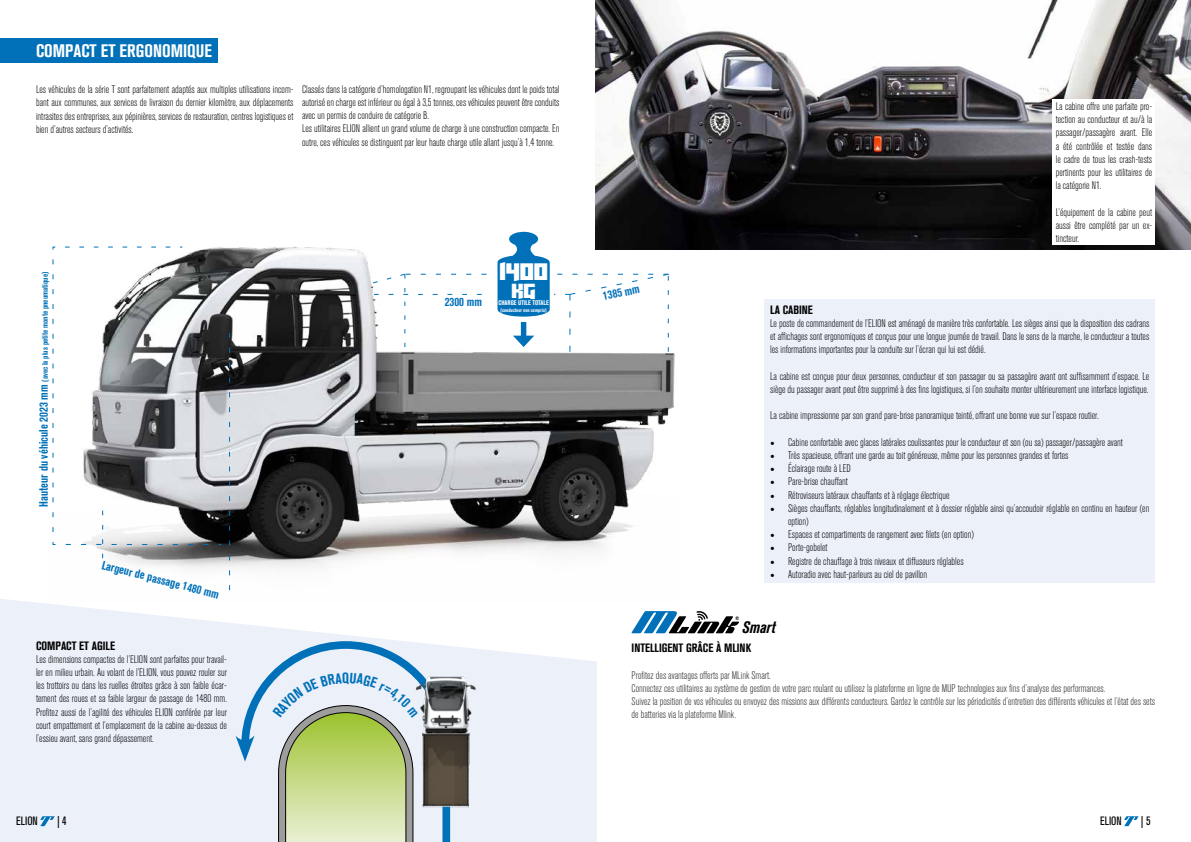
<style>
.page{position:relative;width:1191px;height:842px;background:#fff}
.page>*{position:absolute;margin:0;border:0;box-sizing:border-box;transform-origin:0 0}
.t1{font:26.2px "Cyberjunkies";color:#fff}
.t2{font:22.4px "Cyberjunkies";color:#fff}
.t3{font:700 condensed 18px "Akzidenz Grotesk BQ";color:#fff}
.t4{font:italic 700 condensed 16.4px "Akzidenz Grotesk BQ";color:#000}
.t5{font:700 condensed 12.1px "Akzidenz Grotesk BQ";color:#0071b9}
.t6{font:700 condensed 12px "Akzidenz Grotesk BQ";color:#000}
.t7{font:condensed 12px "Akzidenz Grotesk BQ";color:#000}
.t8{font:300 condensed 11px/13.2px "Akzidenz Grotesk BQ";color:#000;text-align:justify}
.t9{font:300 condensed 11px/13.2px "Akzidenz Grotesk BQ";color:#282827}
.t10{font:700 condensed 8px "Akzidenz Grotesk BQ";color:#0071b9}
.t11{font:700 condensed 6.7px "Akzidenz Grotesk BQ";color:#fff}
.t12{font:700 condensed 5.2px "Akzidenz Grotesk BQ";color:#fff}
.s1{font-size:12.1px}
.s2{font-family:"Minion Pro";font-weight:400;font-stretch:normal;font-size:12px}
</style>
<div class="page">
<img style="left:595px;top:0;width:596px;height:249px">
<div style="left:764px;top:299px;width:391px;height:284px;background:#ecf0f9"></div>
<svg style="left:0;top:599px;width:597px;height:243px;fill:#ecf0f9"></svg>
<svg style="left:237px;top:637px;width:217px;height:205px;background:#ccdff0"></svg>
<svg style="left:235px;top:735px;width:19px;height:27px"></svg>
<div style="left:1053px;top:99px;width:102px;height:146px;background:#fff"></div>
<div style="left:0;top:38px;width:218px;height:24px;background:#0071b9"></div>
<img style="left:47px;top:212px;width:632px;height:390px">
<svg style="left:229px;top:333px;width:1px;height:257px"></svg>
<div style="left:491px;top:228px;width:63px;height:93px;background:#fff"></div>
<svg style="left:372px;top:232px;width:297px;height:120px"></svg>
<svg style="left:66px;top:545px;width:147px;height:13px"></svg>
<svg style="left:53px;top:247px;width:169px;height:298px"></svg>
<img style="left:416px;top:656px;width:59px;height:163px">
<svg style="left:631px;top:611px;width:108px;height:22px"></svg>
<svg style="left:40px;top:816px;width:15px;height:10px"></svg>
<svg style="left:1124px;top:816px;width:14px;height:10px"></svg>
<svg style="left:272px;top:672px;width:146px;height:170px;background:#c9d6ac"></svg>
<h3 class="t3" style="left:36px;top:40px;width:177px">COMPACT ET ERGONOMIQUE</h3>
<p class="t8" style="left:36px;top:83px;width:259px">Les véhicules de la série T sont parfaitement adaptés aux multiples utilisations incom&shy;bant aux communes, aux services de livraison du dernier kilomètre, aux déplacements intrasites des entreprises, aux pépinières, services de restauration, centres logistiques et bien d’autres secteurs d’activités.</p>
<p class="t8" style="left:302px;top:83px;width:259px;text-align:left">Classés dans la catégorie d’homologation N1, regroupant les véhicules dont le poids total autorisé en charge est inférieur ou égal à 3,5 tonnes, ces véhicules peuvent être conduits avec un permis de conduire de catégorie B.<br>Les utilitaires ELION allient un grand volume de charge à une construction compacte. En outre, ces véhicules se distinguent par leur haute charge utile allant jusqu’à 1,4 tonne.</p>
<p class="t10" style="left:40px;top:507px;width:236px;rotate:-90deg"><span class="s1">Hauteur du véhicule 2023 mm</span> (avec la plus petite monte pneumatique)</p>
<p class="t5" style="left:104px;top:558px;width:122px;rotate:14deg">Largeur de passage 1480 mm</p>
<p class="t6" style="left:36px;top:639px;width:80px">COMPACT ET AGILE</p>
<p class="t8" style="left:36px;top:653px;width:192px">Les dimensions compactes de l’ELION sont parfaites pour travail&shy;ler en milieu urbain. Au volant de l’ELION, vous pouvez rouler sur les trottoirs ou dans les ruelles étroites grâce à son faible écar&shy;tement des roues et sa faible largeur de passage de 1480 mm.<br>Profitez aussi de l’agilité des véhicules ELION conférée par leur court empattement et l’emplacement de la cabine au-dessus de l’essieu avant, sans grand dépassement.</p>
<p class="t5" style="left:445px;top:295px;width:39px">2300 mm</p>
<h1 class="t1" style="left:499px;top:257px;width:50px">1400</h1>
<h2 class="t2" style="left:511px;top:278px;width:26px">KG</h2>
<p class="t11" style="left:498px;top:299px;width:52px">CHARGE UTILE TOTALE</p>
<p class="t12" style="left:500px;top:307px;width:47px">(conducteur non compris)</p>
<p class="t5" style="left:601px;top:289px;width:39px;rotate:-12deg">1385 mm</p>
<p class="t8" style="left:1055px;top:100px;width:98px">La cabine offre une parfaite pro&shy;tection au conducteur et au/à la passager/passagère avant. Elle a été contrôlée et testée dans le cadre de tous les crash-tests pertinents pour les utilitaires de la catégorie N1.</p>
<p class="t8" style="left:1055px;top:205px;width:98px">L’équipement de la cabine peut aussi être complété par un ex&shy;tincteur.</p>
<p class="t6" style="left:770px;top:303px;width:44px">LA CABINE</p>
<p class="t8" style="left:770px;top:317px;width:381px">Le poste de commandement de l’ELION est aménagé de manière très confortable. Les sièges ainsi que la disposition des cadrans et affichages sont ergonomiques et conçus pour une longue journée de travail. Dans le sens de la marche, le conducteur a toutes les informations importantes pour la conduite sur l’écran qui lui est dédié.</p>
<p class="t8" style="left:770px;top:370px;width:380px">La cabine est conçue pour deux personnes, conducteur et son passager ou sa passagère avant ont suffisamment d’espace. Le siège du passager avant peut être supprimé à des fins logistiques, si l’on souhaite monter ultérieurement une interface logistique.</p>
<p class="t8" style="left:770px;top:409px;width:330px">La cabine impressionne par son grand pare-brise panoramique teinté, offrant une bonne vue sur l’espace routier.</p>
<p class="t8" style="left:770px;top:436px;width:354px"><span class="s2">•</span> Cabine confortable avec glaces latérales coulissantes pour le conducteur et son (ou sa) passager/passagère avant</p>
<p class="t8" style="left:770px;top:449px;width:300px"><span class="s2">•</span> Très spacieuse, offrant une garde au toit généreuse, même pour les personnes grandes et fortes</p>
<p class="t8" style="left:770px;top:462px;width:82px"><span class="s2">•</span> Éclairage route à LED</p>
<p class="t8" style="left:770px;top:475px;width:79px"><span class="s2">•</span> Pare-brise chauffant</p>
<p class="t8" style="left:770px;top:488px;width:181px"><span class="s2">•</span> Rétroviseurs latéraux chauffants et à réglage électrique</p>
<p class="t8" style="left:788px;top:502px;width:363px;text-indent:-18px"><span class="s2">•</span> Sièges chauffants, réglables longitudinalement et à dossier réglable ainsi qu’accoudoir réglable en continu en hauteur (en option)</p>
<p class="t8" style="left:770px;top:528px;width:205px"><span class="s2">•</span> Espaces et compartiments de rangement avec filets (en option)</p>
<p class="t8" style="left:770px;top:541px;width:59px"><span class="s2">•</span> Porte-gobelet</p>
<p class="t8" style="left:770px;top:554px;width:195px"><span class="s2">•</span> Registre de chauffage à trois niveaux et diffuseurs réglables</p>
<p class="t8" style="left:770px;top:568px;width:158px"><span class="s2">•</span> Autoradio avec haut-parleurs au ciel de pavillon</p>
<h3 class="t4" style="left:742px;top:618px;width:35px">Smart</h3>
<p class="t6" style="left:631px;top:641px;width:121px">INTELLIGENT GRÂCE À MLINK</p>
<p class="t9" style="left:631px;top:669px;width:525px">Profitez des avantages offerts par MLink Smart.<br>Connectez ces utilitaires au système de gestion de votre parc roulant ou utilisez la plateforme en ligne de MUP technologies aux fins d’analyse des performances.<br>Suivez la position de vos véhicules ou envoyez des missions aux différents conducteurs. Gardez le contrôle sur les périodicités d’entretien des différents véhicules et l’état des sets de batteries via la plateforme Mlink.</p>
<p class="t7" style="left:16px;top:814px;width:23px">ELION</p>
<p class="t7" style="left:57px;top:814px;width:11px">| 4</p>
<p class="t7" style="left:1100px;top:814px;width:23px">ELION</p>
<p class="t7" style="left:1140px;top:814px;width:11px">| 5</p>
</div>
